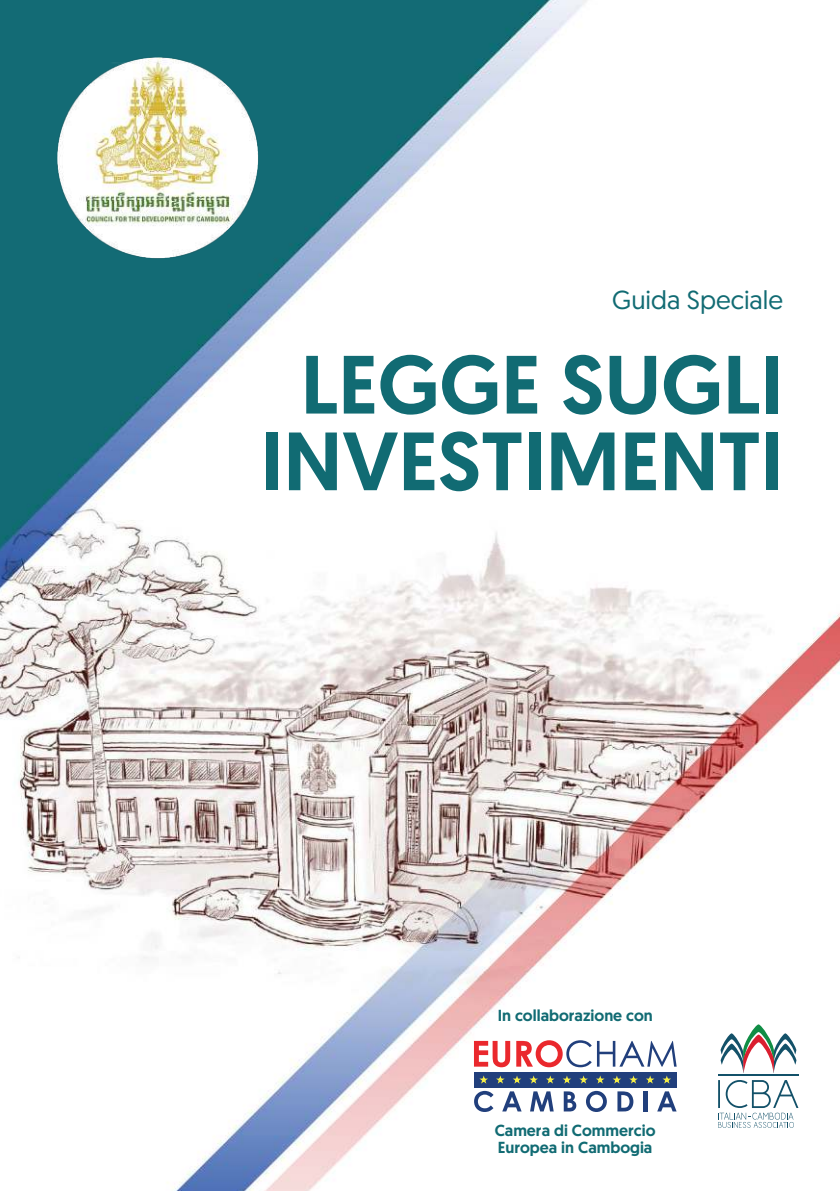
<style>
.page{position:relative;width:840px;height:1191px;background:#fff}
.page>*{position:absolute;margin:0;border:0;box-sizing:border-box;transform-origin:0 0}
.t1{font:500 82.4px/76.6px "Geomanist";color:#116b73;text-align:center}
.t2{font:26px "Geomanist";color:#116b73}
.t3{font:500 16px/16.8px "Geomanist";color:#116b73}
</style>
<div class="page">
<img style="left:0;top:0;width:839px;height:1191px">
<img style="left:57px;top:57px;width:201px;height:201px">
<div style="left:474px;top:1071px;width:202px;height:16px;background:#213f7c"></div>
<svg style="left:473px;top:1041px;width:37px;height:26px"></svg>
<svg style="left:516px;top:1040px;width:160px;height:27px"></svg>
<svg style="left:474px;top:1090px;width:19px;height:22px"></svg>
<svg style="left:502px;top:1091px;width:19px;height:20px"></svg>
<svg style="left:529px;top:1091px;width:24px;height:20px"></svg>
<svg style="left:563px;top:1091px;width:13px;height:20px"></svg>
<svg style="left:585px;top:1090px;width:21px;height:22px"></svg>
<svg style="left:617px;top:1091px;width:16px;height:20px"></svg>
<hr style="left:643px;top:1091px;width:4px;height:20px;background:#213f7c">
<svg style="left:657px;top:1091px;width:19px;height:20px"></svg>
<svg style="left:479px;top:1075px;width:8px;height:8px"></svg>
<svg style="left:513px;top:1075px;width:8px;height:8px"></svg>
<svg style="left:496px;top:1075px;width:8px;height:8px"></svg>
<svg style="left:529px;top:1075px;width:8px;height:8px"></svg>
<svg style="left:563px;top:1075px;width:8px;height:8px"></svg>
<svg style="left:546px;top:1075px;width:8px;height:8px"></svg>
<svg style="left:579px;top:1075px;width:8px;height:8px"></svg>
<svg style="left:612px;top:1075px;width:8px;height:8px"></svg>
<svg style="left:596px;top:1075px;width:8px;height:8px"></svg>
<svg style="left:629px;top:1075px;width:8px;height:8px"></svg>
<svg style="left:662px;top:1075px;width:8px;height:8px"></svg>
<svg style="left:646px;top:1075px;width:8px;height:8px"></svg>
<svg style="left:720px;top:1024px;width:76px;height:49px"></svg>
<hr style="left:717px;top:1074px;width:81px;height:1px;background:#135169">
<svg style="left:717px;top:1079px;width:80px;height:48px"></svg>
<h2 class="t2" style="left:612px;top:290px;width:172px">Guida Speciale</h2>
<h1 class="t1" style="left:261px;top:353px;width:523px">LEGGE SUGLI<br>INVESTIMENTI</h1>
<p class="t3" style="left:497px;top:1008px;width:156px">In collaborazione con</p>
<p class="t3" style="left:494px;top:1123px;width:162px">Camera di Commercio<br>Europea in Cambogia</p>
</div>
